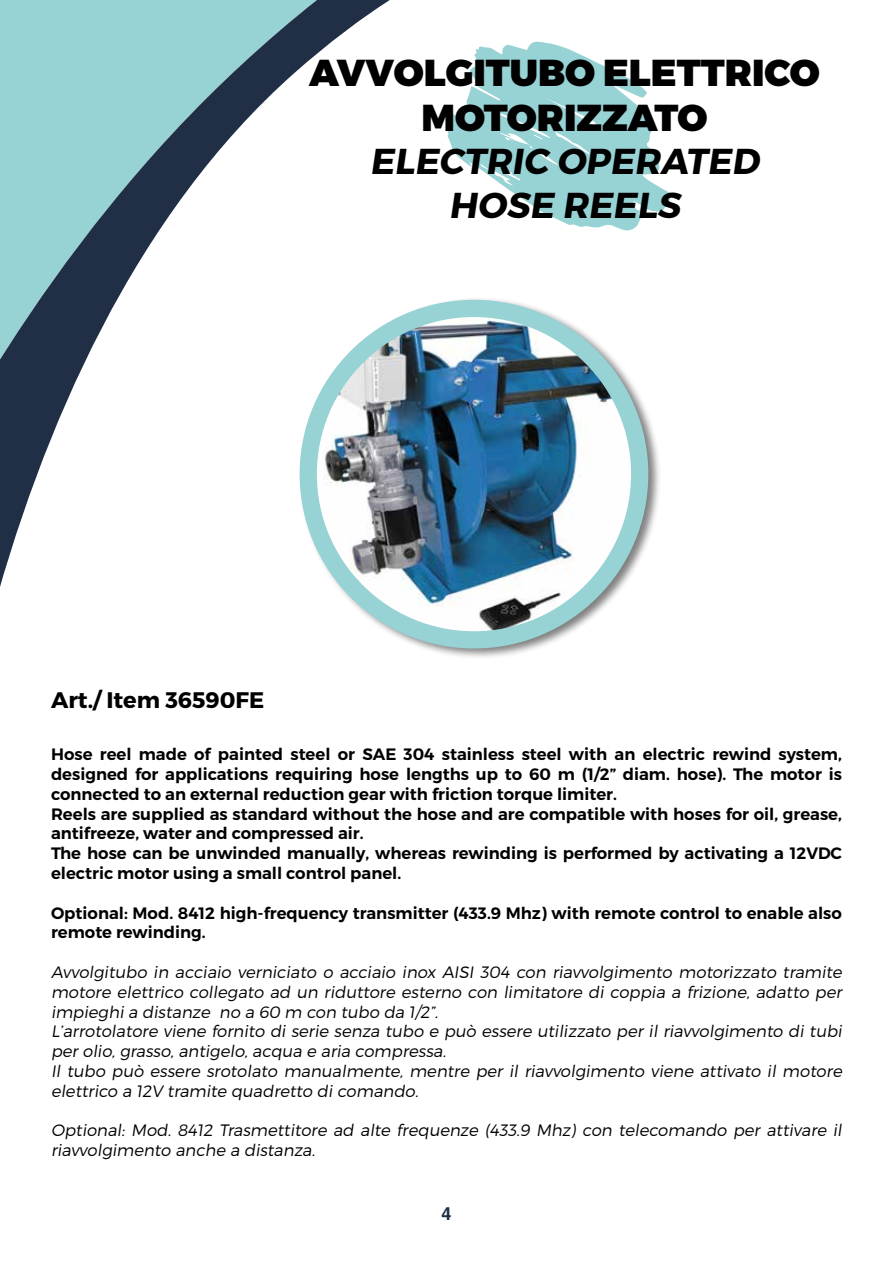
<style>
.page{position:relative;width:893px;height:1263px;background:#fff}
.page>*{position:absolute;margin:0;border:0;box-sizing:border-box;transform-origin:0 0}
.t1{font:37.5px/45px "Trueno Blk";color:#000;text-align:center}
.t2{font:36px/43.2px "Trueno Bd It";color:#000;text-align:center}
.t3{font:22.5px "Trueno Bd";color:#000}
.t4{font:700 18px "Helvetica";color:#202f46}
.t5{font:16.5px/19.8px "Trueno Lt It";color:#000}
.t6{font:16.5px/19.8px "Trueno S Bd";color:#000}
</style>
<div class="page">
<svg style="left:0;top:0;width:390px;height:587px"></svg>
<svg style="left:447px;top:41px;width:224px;height:190px"></svg>
<div style="left:298px;top:296px;width:364px;height:364px;background:#000;opacity:.5"></div>
<img style="left:308px;top:308px;width:332px;height:332px;border-radius:166px">
<div style="left:300px;top:300px;width:348px;height:348px;border:17px solid #97d2d4;border-radius:50%"></div>
<h1 class="t1" style="left:309px;top:52px;width:512px">AVVOLGITUBO ELETTRICO<br>MOTORIZZATO</h1>
<h2 class="t2" style="left:370px;top:141px;width:391px">ELECTRIC OPERATED<br>HOSE REELS</h2>
<h3 class="t3" style="left:51px;top:686px;width:215px">Art./ Item 36590FE</h3>
<p class="t6" style="left:51px;top:744px;width:792px">Hose reel made of painted steel or SAE 304 stainless steel with an electric rewind system, designed for applications requiring hose lengths up to 60 m (1/2” diam. hose). The motor is connected to an external reduction gear with friction torque limiter.<br>Reels are supplied as standard without the hose and are compatible with hoses for oil, grease, antifreeze, water and compressed air.<br>The hose can be unwinded manually, whereas rewinding is performed by activating a 12VDC electric motor using a small control panel.</p>
<p class="t6" style="left:51px;top:903px;width:792px">Optional: Mod. 8412 high-frequency transmitter (433.9 Mhz) with remote control to enable also remote rewinding.</p>
<p class="t5" style="left:51px;top:962px;width:792px">Avvolgitubo in acciaio verniciato o acciaio inox AISI 304 con riavvolgimento motorizzato tramite motore elettrico collegato ad un riduttore esterno con limitatore di coppia a frizione, adatto per impieghi a distanze no a 60 m con tubo da 1/2”.<br>L’arrotolatore viene fornito di serie senza tubo e può essere utilizzato per il riavvolgimento di tubi per olio, grasso, antigelo, acqua e aria compressa.<br>Il tubo può essere srotolato manualmente, mentre per il riavvolgimento viene attivato il motore elettrico a 12V tramite quadretto di comando.</p>
<p class="t5" style="left:51px;top:1120px;width:792px">Optional: Mod. 8412 Trasmettitore ad alte frequenze (433.9 Mhz) con telecomando per attivare il riavvolgimento anche a distanza.</p>
<p class="t4" style="left:441px;top:1203px;width:12px">4</p>
</div>
